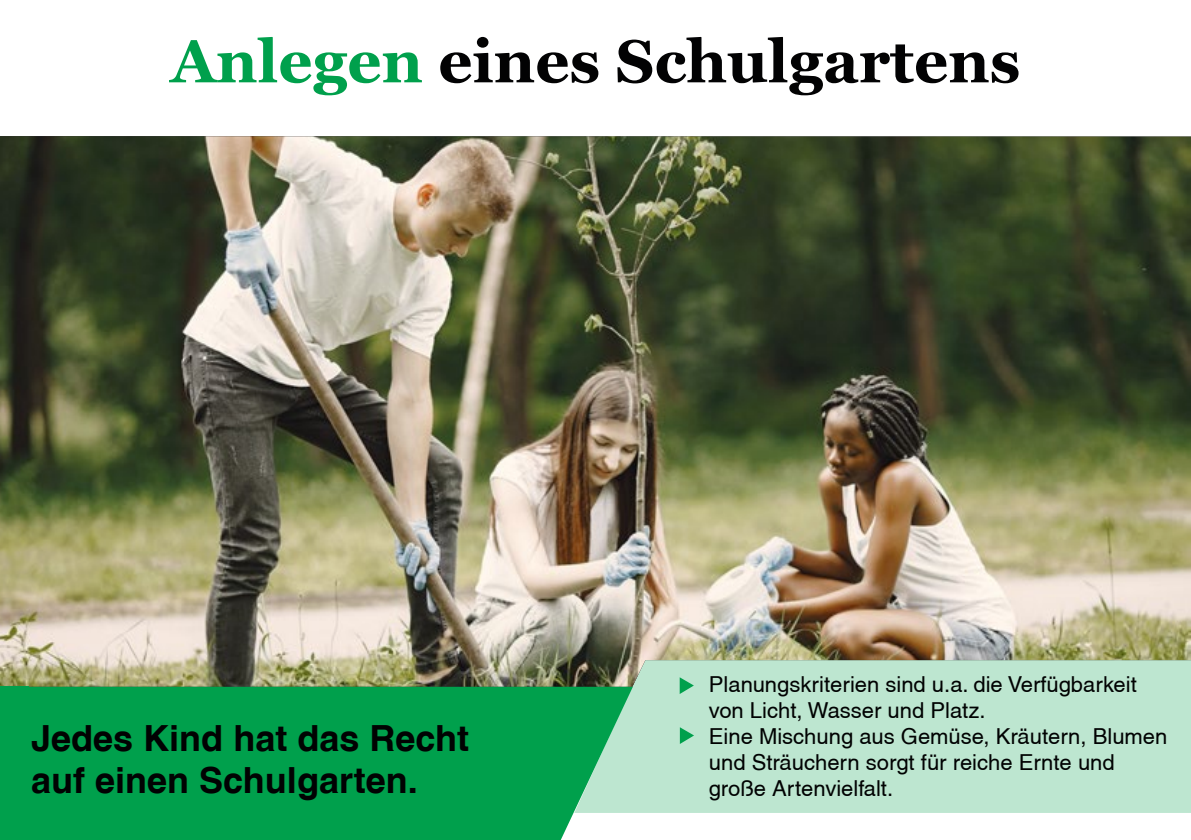
<style>
.page{position:relative;width:1191px;height:840px;background:#fff}
.page>*{position:absolute;margin:0;border:0;box-sizing:border-box;transform-origin:0 0}
.t1{font:700 60px "Georgia";color:#020203}
.t2{font:700 condensed 36px/42px "Helvetica";color:#010202}
.t3{font:condensed 22px/26px "Helvetica";color:#010202}
.s1{color:#00a04c}
</style>
<div class="page">
<div style="left:633px;top:686px;width:558px;height:126px;background:#bde6d0"></div>
<img style="left:0;top:136px;width:1191px;height:550px">
<div style="left:29px;top:686px;width:604px;height:153px;background:#00a04c"></div>
<div style="left:1px;top:686px;width:28px;height:153px;background:#00a04c"></div>
<svg style="left:679px;top:677px;width:15px;height:16px"></svg>
<svg style="left:680px;top:726px;width:14px;height:17px"></svg>
<h1 class="t1" style="left:171px;top:23px;width:851px"><span class="s1">Anlegen</span> eines Schulgartens</h1>
<h2 class="t2" style="left:31px;top:716px;width:439px">Jedes Kind hat das Recht auf einen Schulgarten.</h2>
<p class="t3" style="left:709px;top:670px;width:460px">Planungskriterien sind u.a. die Verfügbarkeit von Licht, Wasser und Platz.<br>Eine Mischung aus Gemüse, Kräutern, Blumen und Sträuchern sorgt für reiche Ernte und große Artenvielfalt.</p>
</div>
